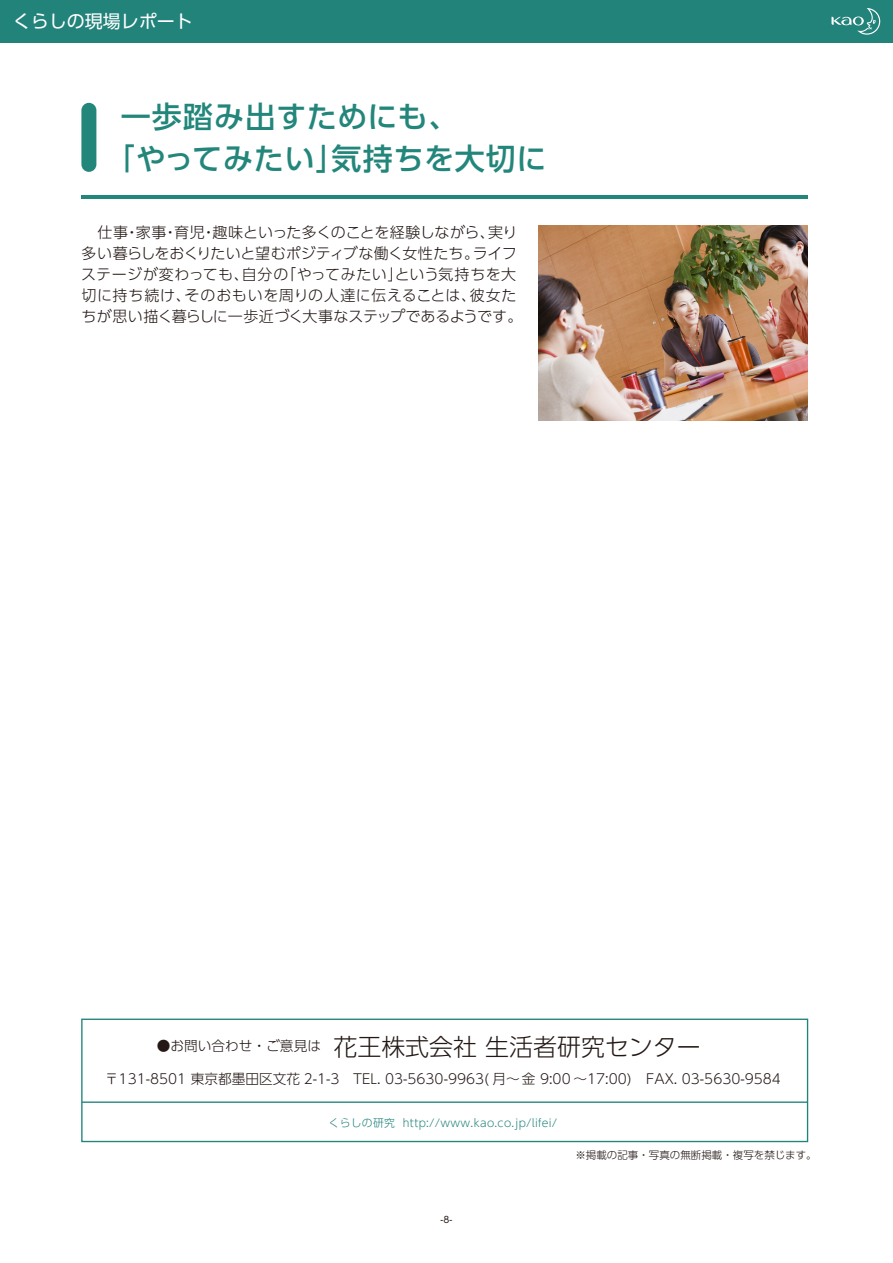
<style>
.page{position:relative;width:893px;height:1263px;background:#fff}
.page>*{position:absolute;margin:0;border:0;box-sizing:border-box;transform-origin:0 0}
.t1{font:500 30px/42px "UD Shin Go Pro";letter-spacing:.03em;color:#22867b}
.t2{font:300 24px "UD Shin Go Pro";color:#231815}
.t3{font:18px "UD Shin Go Pro";color:#fff}
.t4{font:300 15px/21px "UD Shin Go Pro";letter-spacing:.015em;color:#231815}
.t5{font:300 13.65px "UD Shin Go Pro";color:#231815}
.t6{font:300 10.8px "UD Shin Go Pro";letter-spacing:.025em;color:#22837b}
.t7{font:300 10.5px "UD Shin Go Pro";color:#231815}
.t8{font:9px "UD Shin Go Pro";color:#231815}
</style>
<div class="page">
<div style="left:0;top:0;width:893px;height:42px;background:#22837b"></div>
<svg style="left:831px;top:8px;width:49px;height:27px"></svg>
<hr style="left:82px;top:1101px;width:725px;height:2px;background:#22837b">
<div style="left:81px;top:1018px;width:727px;height:124px;border:1px solid #22837b"></div>
<div style="left:81px;top:103px;width:15px;height:69px;background:#22867b;border-radius:7px"></div>
<hr style="left:81px;top:196px;width:727px;height:3px;background:#22867b">
<img style="left:538px;top:226px;width:270px;height:194px">
<p class="t3" style="left:13px;top:7px;width:182px">くらしの現場レポート</p>
<h1 class="t1" style="left:105px;top:94px;width:443px;text-indent:16px">一歩踏み出すためにも、<br>「やってみたい」気持ちを大切に</h1>
<p class="t4" style="left:81px;top:221px;width:443px">　仕事・家事・育児・趣味といった多くのことを経験しながら、実り多い暮らしをおくりたいと望むポジティブな働く女性たち。ライフステージが変わっても、自分の「やってみたい」という気持ちを大切に持ち続け、そのおもいを周りの人達に伝えることは、彼女たちが思い描く暮らしに一歩近づく大事なステップであるようです。</p>
<h2 class="t2" style="left:333px;top:1027px;width:369px">花王株式会社 生活者研究センター</h2>
<p class="t5" style="left:157px;top:1035px;width:166px">●お問い合わせ・ご意見は</p>
<p class="t5" style="left:105px;top:1067px;width:677px">〒131-8501 東京都墨田区文花 2-1-3　TEL. 03-5630-9963( 月～金 9:00 ～17:00)　FAX. 03-5630-9584</p>
<p class="t6" style="left:329px;top:1114px;width:230px">くらしの研究 http://www.kao.co.jp/lifei/</p>
<p class="t8" style="left:441px;top:1212px;width:13px">-8-</p>
<p class="t7" style="left:575px;top:1147px;width:243px">※掲載の記事・写真の無断掲載・複写を禁じます。</p>
</div>
